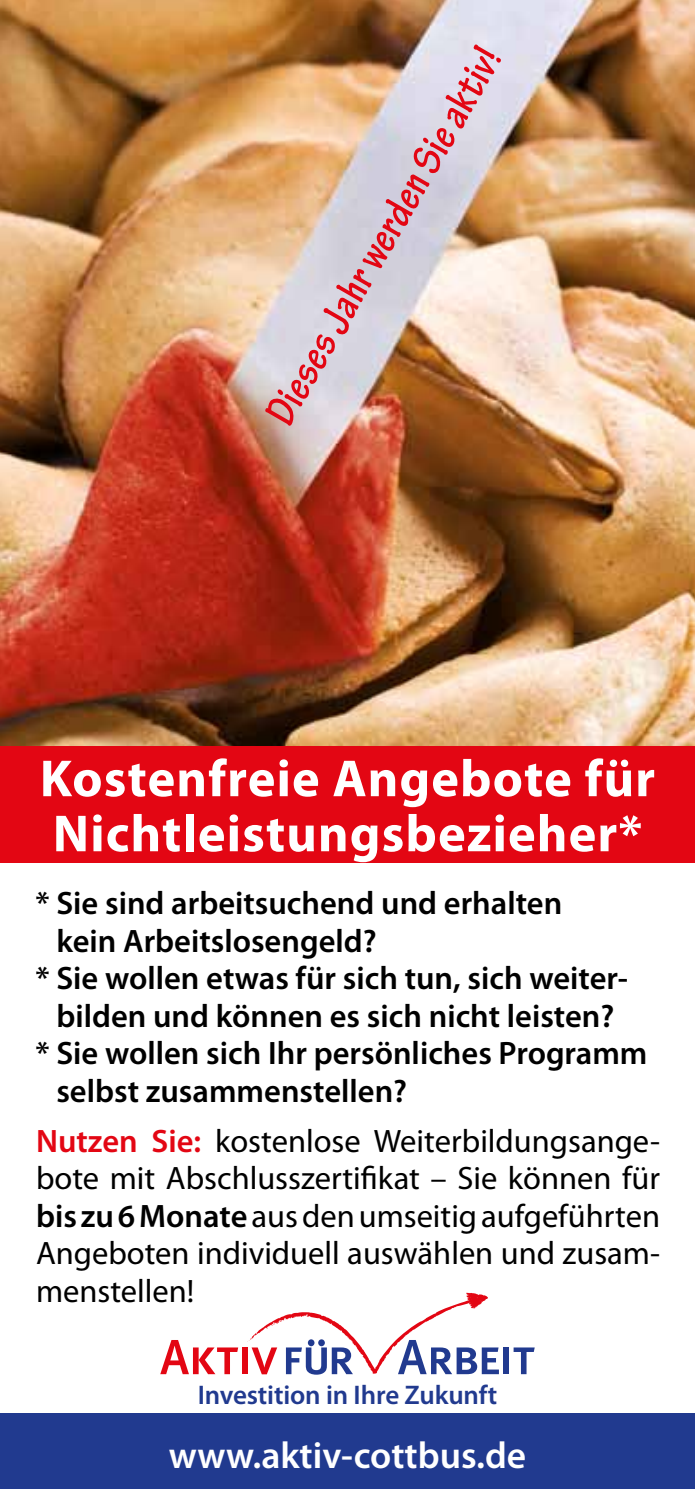
<style>
.page{position:relative;width:695px;height:1489px;background:#fff}
.page>*{position:absolute;margin:0;border:0;box-sizing:border-box;transform-origin:0 0}
.t1{font:700 52.5px/55px "Myriad Pro";letter-spacing:.02em;color:#fff}
.t2{font:700 condensed 45px "Tekton Pro";color:#e30613}
.t3{font:600 37.5px "Myriad Pro";color:#fff}
.t4{font:600 32.5px "Myriad Pro";color:#000}
.t5{font:32.5px/37.5px "Myriad Pro";color:#000;text-align:justify}
.t6{font:600 27px "Myriad Pro";letter-spacing:-.005em;color:#213a8f}
.s1{font-weight:600;color:#e30613}
.s2{font-weight:600}
</style>
<div class="page">
<img style="left:0;top:0;width:694px;height:745px">
<div style="left:0;top:1413px;width:694px;height:75px;background:#213a8f"></div>
<div style="left:0;top:745px;width:694px;height:117px;background:#e30613"></div>
<svg style="left:160px;top:1340px;width:78px;height:33px"></svg>
<div style="left:242px;top:1347px;width:6px;height:26px;background:#e30613"></div>
<div style="left:503px;top:1347px;width:6px;height:26px;background:#213a8f"></div>
<svg style="left:513px;top:1347px;width:21px;height:26px"></svg>
<svg style="left:247px;top:1292px;width:252px;height:82px"></svg>
<h2 class="t2" style="left:254px;top:407px;width:429px;rotate:-60deg">Dieses Jahr werden Sie aktiv!</h2>
<h1 class="t1" style="left:40px;top:749px;width:616px">Kostenfreie Angebote für<br>Nichtleistungsbezieher*</h1>
<p class="t4" style="left:35px;top:882px;width:528px">* Sie sind arbeitsuchend und erhalten</p>
<p class="t4" style="left:56px;top:920px;width:321px">kein Arbeitslosengeld?</p>
<p class="t4" style="left:35px;top:957px;width:594px">* Sie wollen etwas für sich tun, sich weiter-</p>
<p class="t4" style="left:56px;top:995px;width:559px">bilden und können es sich nicht leisten?</p>
<p class="t4" style="left:35px;top:1032px;width:613px">* Sie wollen sich Ihr persönliches Programm</p>
<p class="t4" style="left:56px;top:1070px;width:352px">selbst zusammenstellen?</p>
<p class="t5" style="left:36px;top:1121px;width:625px"><span class="s1">Nutzen Sie:</span> kostenlose Weiterbildungsange&shy;bote mit Abschlusszertifikat – Sie können für <span class="s2">bis zu 6 Monate</span> aus den umseitig aufgeführten Angeboten individuell auswählen und zusam&shy;menstellen!</p>
<p class="t6" style="left:198px;top:1377px;width:301px">Investition in Ihre Zukunft</p>
<p class="t3" style="left:169px;top:1430px;width:359px">www.aktiv-cottbus.de</p>
</div>
